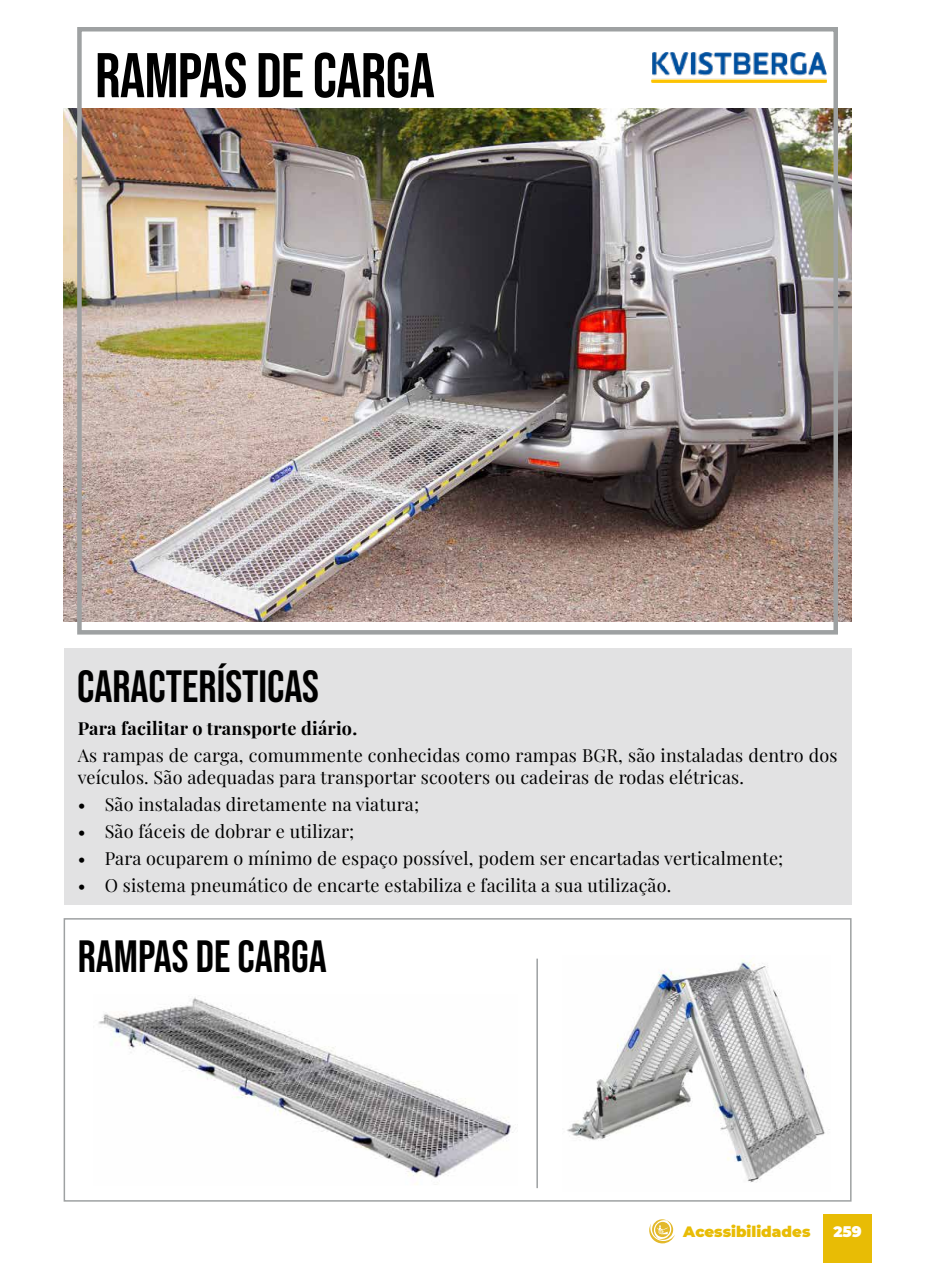
<style>
.page{position:relative;width:936px;height:1263px;background:#fff}
.page>*{position:absolute;margin:0;border:0;box-sizing:border-box;transform-origin:0 0}
.t1{font:63px "Bebas Neue";letter-spacing:-.01em;color:#000}
.t2{font:45px "Bebas Neue";color:#000}
.t3{font:18px/21.6px "Playfair Display";letter-spacing:.01em;color:#000}
.t4{font:700 18px "Playfair Display";letter-spacing:.01em;color:#000}
.t5{font:900 15px "Montserrat";color:#e8bc05}
.t6{font:900 15px "Montserrat";color:#fff}
</style>
<div class="page">
<div style="left:823px;top:1214px;width:48px;height:49px;background:#e8bc05"></div>
<svg style="left:649px;top:1219px;width:26px;height:24px"></svg>
<img style="left:64px;top:108px;width:787px;height:513px">
<div style="left:77px;top:27px;width:760px;height:607px;border:4px solid #9ea1a2"></div>
<div style="left:64px;top:648px;width:787px;height:257px;background:#e2e2e3"></div>
<img style="left:98px;top:997px;width:415px;height:188px">
<img style="left:567px;top:960px;width:258px;height:223px">
<hr style="left:536px;top:959px;width:2px;height:229px;background:#9ea1a2">
<div style="left:64px;top:918px;width:787px;height:284px;border:2px solid #9ea1a2"></div>
<img style="left:651px;top:52px;width:175px;height:31px">
<h1 class="t1" style="left:95px;top:40px;width:341px">RAMPAS DE CARGA</h1>
<h2 class="t2" style="left:77px;top:661px;width:243px">CARACTERÍSTICAS</h2>
<p class="t4" style="left:78px;top:714px;width:281px">Para facilitar o transporte diário.</p>
<p class="t3" style="left:78px;top:743px;width:761px">As rampas de carga, comummente conhecidas como rampas BGR, são instaladas dentro dos veículos. São adequadas para transportar scooters ou cadeiras de rodas elétricas.</p>
<p class="t3" style="left:78px;top:792px;width:343px">• São instaladas diretamente na viatura;</p>
<p class="t3" style="left:78px;top:819px;width:278px">• São fáceis de dobrar e utilizar;</p>
<p class="t3" style="left:78px;top:846px;width:707px">• Para ocuparem o mínimo de espaço possível, podem ser encartadas verticalmente;</p>
<p class="t3" style="left:78px;top:873px;width:595px">• O sistema pneumático de encarte estabiliza e facilita a sua utilização.</p>
<h2 class="t2" style="left:78px;top:931px;width:250px">RAMPAS DE CARGA</h2>
<p class="t5" style="left:683px;top:1221px;width:129px">Acessibilidades</p>
<p class="t6" style="left:833px;top:1220px;width:30px">259</p>
</div>
